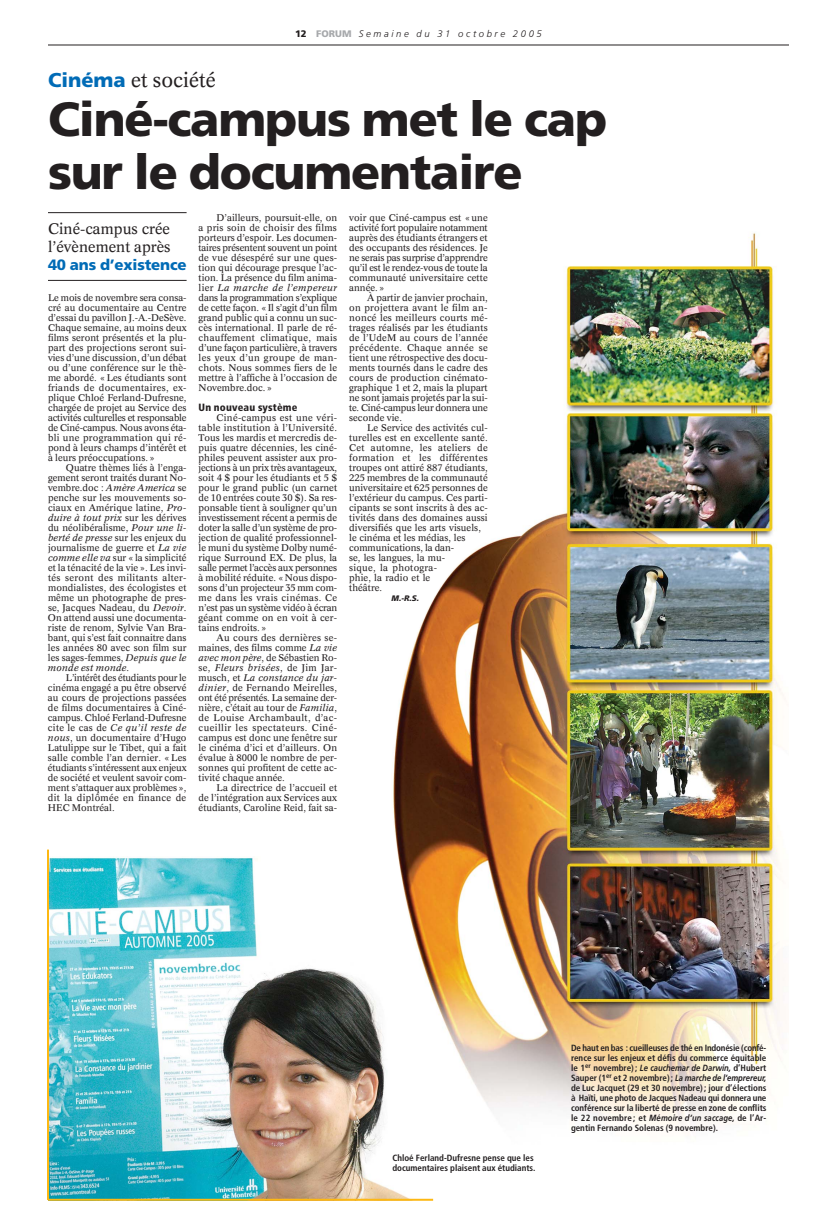
<style>
.page{position:relative;width:819px;height:1224px;background:#fff}
.page>*{position:absolute;margin:0;border:0;box-sizing:border-box;transform-origin:0 0}
.t1{font:900 48px/52.8px "Frutiger";letter-spacing:-.025em;color:#231f20}
.t2{font:20px "Concorde";color:#231f20}
.t3{font:15px/18px "Concorde";color:#231f20}
.t4{font:900 15px "Frutiger";letter-spacing:-.01em;color:#006bb6}
.t5{font:900 condensed 10.5px "Frutiger";letter-spacing:.015em;color:#231f20}
.t6{font:9.5px/10px "Concorde";color:#231f20;text-align:justify}
.t7{font:italic 300 9.5px "Frutiger";letter-spacing:.28em;color:#231f20}
.t8{font:700 condensed 9px/10px "Frutiger";color:#231f20;text-align:justify}
.t9{font:italic 900 8px "Frutiger";color:#231f20}
.s1{font-weight:900;font-style:normal}
.s2{font-weight:900;font-style:normal;color:#a7a9ac}
.s3{font-family:"Frutiger";font-weight:900;color:#006bb6}
.s4{font-style:italic}
.s5{font-style:italic;font-stretch:normal}
</style>
<div class="page">
<hr style="left:48px;top:45px;width:741px;height:1px;background:#231f20">
<hr style="left:48px;top:212px;width:139px;height:1px;background:#231f20">
<hr style="left:48px;top:280px;width:139px;height:1px;background:#231f20">
<img style="left:49px;top:857px;width:372px;height:342px">
<hr style="left:47px;top:850px;width:2px;height:350px;background:#fdb813">
<hr style="left:48px;top:1199px;width:385px;height:2px;background:#fdb813">
<img style="left:391px;top:233px;width:393px;height:935px">
<p class="t7" style="left:295px;top:30px;width:248px"><span class="s1">12</span> <span class="s2">FORUM</span> Semaine du 31 octobre 2005</p>
<h2 class="t2" style="left:48px;top:72px;width:169px"><span class="s3">Cinéma</span> et société</h2>
<h1 class="t1" style="left:48px;top:97px;width:561px">Ciné-campus met le cap sur le documentaire</h1>
<h3 class="t3" style="left:48px;top:221px;width:124px">Ciné-campus crée l’évènement après</h3>
<h3 class="t4" style="left:48px;top:259px;width:140px">40 ans d’existence</h3>
<p class="t6" style="left:48px;top:293px;width:140px">Le mois de novembre sera consa&shy;cré au documentaire au Centre d’essai du pavillon J.-A.-DeSève.<br>Chaque semaine, au moins deux films seront présentés et la plu&shy;part des projections seront sui&shy;vies d’une discussion, d’un débat ou d’une conférence sur le thè&shy;me abordé. « Les étudiants sont friands de documentaires, ex&shy;plique Chloé Ferland-Dufresne, chargée de projet au Service des activités culturelles et responsable de Ciné-campus. Nous avons éta&shy;bli une programmation qui ré&shy;pond à leurs champs d’intérêt et à leurs préoccupations. »</p>
<p class="t6" style="left:48px;top:463px;width:140px;text-indent:18px">Quatre thèmes liés à l’enga&shy;gement seront traités durant No&shy;vembre.doc : <span class="s4">Amère America</span> se penche sur les mouvements so&shy;ciaux en Amérique latine, <span class="s4">Pro&shy;duire à tout prix</span> sur les dérives du néolibéralisme, <span class="s4">Pour une li&shy;berté de presse</span> sur les enjeux du journalisme de guerre et <span class="s4">La vie comme elle va</span> sur « la simplicité et la ténacité de la vie ». Les invi&shy;tés seront des militants alter&shy;mondialistes, des écologistes et même un photographe de pres&shy;se, Jacques Nadeau, du <span class="s4">Devoir</span>.<br>On attend aussi une documenta&shy;riste de renom, Sylvie Van Bra&shy;bant, qui s’est fait connaitre dans les années 80 avec son film sur les sages-femmes, <span class="s4">Depuis que le monde est monde</span>.</p>
<p class="t6" style="left:48px;top:673px;width:140px;text-indent:18px">L’intérêt des étudiants pour le cinéma engagé a pu être observé au cours de projections passées de films documentaires à Ciné&shy;campus. Chloé Ferland-Dufresne cite le cas de <span class="s4">Ce qu’il reste de nous</span>, un documentaire d’Hugo Latulippe sur le Tibet, qui a fait salle comble l’an dernier. « Les étudiants s’intéressent aux enjeux de société et veulent savoir com&shy;ment s’attaquer aux problèmes», dit la diplômée en finance de HEC Montréal.</p>
<p class="t6" style="left:199px;top:213px;width:140px;text-indent:18px">D’ailleurs, poursuit-elle, on a pris soin de choisir des films porteurs d’espoir. Les documen&shy;taires présentent souvent un point de vue désespéré sur une ques&shy;tion qui décourage presque l’ac&shy;tion. La présence du film anima&shy;lier <span class="s4">La marche de l’empereur </span>dans la programmation s’explique de cette façon. «Il s’agit d’un film grand public qui a connu un suc&shy;cès international. Il parle de ré&shy;chauffement climatique, mais d’une façon particulière, à travers les yeux d’un groupe de man&shy;chots. Nous sommes fiers de le mettre à l’affiche à l’occasion de Novembre.doc. »</p>
<p class="t5" style="left:199px;top:403px;width:100px">Un nouveau système</p>
<p class="t6" style="left:199px;top:413px;width:140px;text-indent:18px">Ciné-campus est une véri&shy;table institution à l’Université.<br>Tous les mardis et mercredis de&shy;puis quatre décennies, les ciné&shy;philes peuvent assister aux pro&shy;jections à un prix très avantageux, soit 4 $ pour les étudiants et 5 $ pour le grand public (un carnet de 10 entrées coute 30 $). Sa res&shy;ponsable tient à souligner qu’un investissement récent a permis de doter la salle d’un système de pro&shy;jection de qualité professionnel&shy;le muni du système Dolby numé&shy;rique Surround EX. De plus, la salle permet l’accès aux personnes à mobilité réduite. « Nous dispo&shy;sons d’un projecteur 35 mm com&shy;me dans les vrais cinémas. Ce n’est pas un système vidéo à écran géant comme on en voit à cer&shy;tains endroits. »</p>
<p class="t6" style="left:199px;top:633px;width:140px;text-indent:18px">Au cours des dernières se&shy;maines, des films comme <span class="s4">La vie avec mon père</span>, de Sébastien Ro&shy;se, <span class="s4">Fleurs brisées</span>, de Jim Jar&shy;musch, et <span class="s4">La constance du jar&shy;dinier</span>, de Fernando Meirelles, ont été présentés. La semaine der&shy;nière, c’était au tour de <span class="s4">Familia</span>, de Louise Archambault, d’ac&shy;cueillir les spectateurs. Ciné&shy;campus est donc une fenêtre sur le cinéma d’ici et d’ailleurs. On évalue à 8000 le nombre de per&shy;sonnes qui profitent de cette ac&shy;tivité chaque année.</p>
<p class="t6" style="left:199px;top:783px;width:140px;text-indent:18px">La directrice de l’accueil et de l’intégration aux Services aux étudiants, Caroline Reid, fait sa-</p>
<p class="t6" style="left:349px;top:213px;width:140px">voir que Ciné-campus est « une activité fort populaire notamment auprès des étudiants étrangers et des occupants des résidences. Je ne serais pas surprise d’apprendre qu’il est le rendez-vous de toute la communauté universitaire cette année. »</p>
<p class="t6" style="left:349px;top:293px;width:140px;text-indent:18px">À partir de janvier prochain, on projettera avant le film an&shy;noncé les meilleurs courts mé&shy;trages réalisés par les étudiants de l’UdeM au cours de l’année précédente. Chaque année se tient une rétrospective des docu&shy;ments tournés dans le cadre des cours de production cinémato&shy;graphique 1 et 2, mais la plupart ne sont jamais projetés par la sui&shy;te. Ciné-campus leur donnera une seconde vie.</p>
<p class="t6" style="left:349px;top:423px;width:140px;text-align:left;text-indent:18px">Le Service des activités cul&shy;turelles est en excellente santé.<br>Cet automne, les ateliers de formation et les différentes troupes ont attiré 887 étudiants,<br>225 membres de la communauté universitaire et 625 personnes de l’extérieur du campus. Ces parti&shy;cipants se sont inscrits à des ac&shy;tivités dans des domaines aussi diversifiés que les arts visuels, le cinéma et les médias, les communications, la dan-<br>se, les langues, la mu-<br>sique, la photogra-<br>phie, la radio et le<br>théâtre.</p>
<p class="t9" style="left:392px;top:595px;width:29px">M.-R.S.</p>
<p class="t8" style="left:392px;top:1154px;width:145px">Chloé Ferland-Dufresne pense que les documentaires plaisent aux étudiants.</p>
<p class="t8" style="left:571px;top:1044px;width:197px">De haut en bas : cueilleuses de thé en Indonésie (confé&shy;rence sur les enjeux et défis du commerce équitable le 1<sup>er</sup> novembre) ; <span class="s5">Le cauchemar de Darwin,</span> d’Hubert Sauper (1<sup>er</sup> et 2 novembre); <span class="s5">La marche de l’emprereur, </span>de Luc Jacquet (29 et 30 novembre) ; jour d’élections à Haïti, une photo de Jacques Nadeau qui donnera une conférence sur la liberté de presse en zone de conflits le 22 novembre ; et <span class="s5">Mémoire d’un saccage,</span> de l’Ar&shy;gentin Fernando Solenas (9 novembre).</p>
</div>
